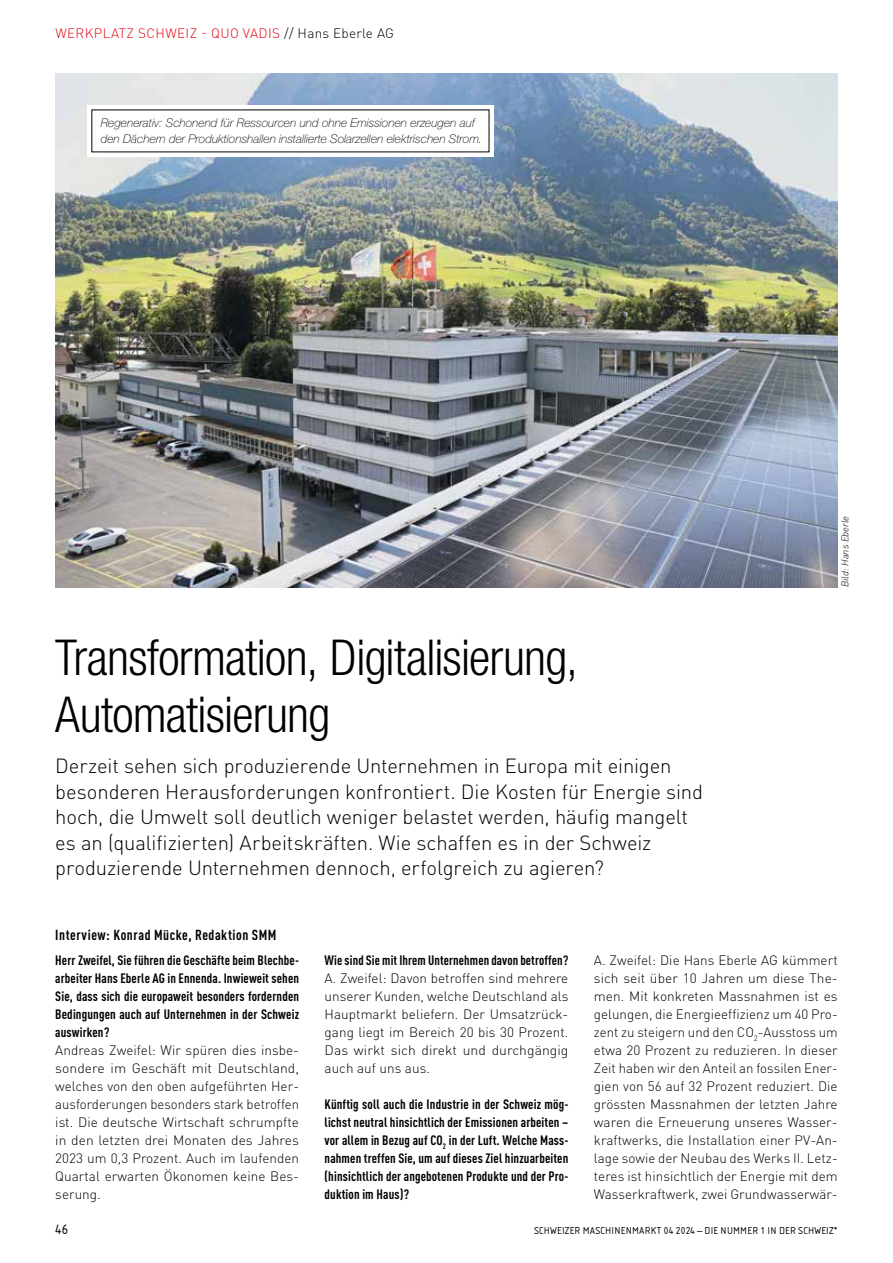
<style>
.page{position:relative;width:893px;height:1263px;background:#fff}
.page>*{position:absolute;margin:0;border:0;box-sizing:border-box;transform-origin:0 0}
.t1{font:300 condensed 49.5px/57px "Helvetica Neue LT Std";letter-spacing:-.015em;color:#000}
.t2{font:300 20.25px/25.5px "DIN Pro";letter-spacing:-.005em;color:#000}
.t3{font:700 condensed 14.4px "DIN Pro";letter-spacing:.035em;color:#000}
.t4{font:14.25px "Isonorm Pro";color:#000}
.t5{font:300 13.5px/18px "DIN Pro";letter-spacing:.005em;color:#000;text-align:justify}
.t6{font:700 condensed 13.5px/18px "DIN Pro";letter-spacing:.01em;color:#000;text-align:justify}
.t7{font:300 13.5px "DIN Pro";letter-spacing:.03em;color:#e30613}
.t8{font:italic 100 12px/15.8px "Helvetica Neue LT Std";color:#000}
.t9{font:10.5px "Isonorm Pro";letter-spacing:.02em;color:#000}
.t10{font:italic 300 9.75px "DIN Pro";color:#000}
.s1{color:#000}
</style>
<div class="page">
<img style="left:55px;top:73px;width:783px;height:514px">
<div style="left:87px;top:105px;width:407px;height:52px;background:#fff"></div>
<p class="t7" style="left:55px;top:24px;width:340px">WERKPLATZ SCHWEIZ - QUO VADIS <span class="s1">// Hans Eberle AG</span></p>
<p class="t8" style="left:101px;top:115px;width:383px">Regenerativ: Schonend für Ressourcen und ohne Emissionen erzeugen auf den Dächern der Produktionshallen installierte Solarzellen elektrischen Strom.</p>
<h1 class="t1" style="left:55px;top:628px;width:524px">Transformation, Digitalisierung,<br>Automatisierung</h1>
<p class="t2" style="left:55px;top:752px;width:649px">Derzeit sehen sich produzierende Unternehmen in Europa mit einigen besonderen Herausforderungen konfrontiert. Die Kosten für Energie sind hoch, die Umwelt soll deutlich weniger belastet werden, häufig mangelt es an (qualifizierten) Arbeitskräften. Wie schaffen es in der Schweiz produzierende Unternehmen dennoch, erfolgreich zu agieren?</p>
<p class="t3" style="left:55px;top:924px;width:223px">Interview: Konrad Mücke, Redaktion SMM</p>
<p class="t10" style="left:839px;top:587px;width:73px;rotate:-90deg">Bild: Hans Eberle</p>
<p class="t6" style="left:55px;top:950px;width:245px">Herr Zweifel, Sie führen die Geschäfte beim Blechbe&shy;arbeiter Hans Eberle AG in Ennenda. Inwieweit sehen Sie, dass sich die europaweit besonders fordernden Bedingungen auch auf Unternehmen in der Schweiz auswirken?</p>
<p class="t5" style="left:55px;top:1041px;width:245px">Andreas Zweifel: Wir spüren dies insbe&shy;sondere im Geschäft mit Deutschland, welches von den oben aufgeführten Her&shy;ausforderungen besonders stark betroffen ist. Die deutsche Wirtschaft schrumpfte in den letzten drei Monaten des Jahres 2023 um 0,3 Prozent. Auch im laufenden Quartal erwarten Ökonomen keine Bes&shy;serung.</p>
<p class="t6" style="left:325px;top:950px;width:245px">Wie sind Sie mit Ihrem Unternehmen davon betroffen?</p>
<p class="t5" style="left:325px;top:969px;width:245px">A. Zweifel: Davon betroffen sind mehrere unserer Kunden, welche Deutschland als Hauptmarkt beliefern. Der Umsatzrück&shy;gang liegt im Bereich 20 bis 30 Prozent.<br>Das wirkt sich direkt und durchgängig auch auf uns aus.</p>
<p class="t6" style="left:325px;top:1094px;width:245px">Künftig soll auch die Industrie in der Schweiz mög&shy;lichst neutral hinsichtlich der Emissionen arbeiten – vor allem in Bezug auf CO<sub>2</sub> in der Luft. Welche Mass&shy;nahmen treffen Sie, um auf dieses Ziel hinzuarbeiten (hinsichtlich der angebotenen Produkte und der Pro&shy;duktion im Haus)?</p>
<p class="t5" style="left:594px;top:951px;width:245px">A. Zweifel: Die Hans Eberle AG kümmert sich seit über 10 Jahren um diese The&shy;men. Mit konkreten Massnahmen ist es gelungen, die Energieeffizienz um 40 Pro&shy;zent zu steigern und den CO<sub>2</sub>-Ausstoss um etwa 20 Prozent zu reduzieren. In dieser Zeit haben wir den Anteil an fossilen Ener&shy;gien von 56 auf 32 Prozent reduziert. Die grössten Massnahmen der letzten Jahre waren die Erneuerung unseres Wasser&shy;kraftwerks, die Installation einer PV-An&shy;lage sowie der Neubau des Werks II. Letz&shy;teres ist hinsichtlich der Energie mit dem Wasserkraftwerk, zwei Grundwasserwär-</p>
<p class="t4" style="left:55px;top:1221px;width:15px">46</p>
<p class="t9" style="left:534px;top:1225px;width:305px">SCHWEIZER MASCHINENMARKT 04 2024 – DIE NUMMER 1 IN DER SCHWEIZ*</p>
</div>
